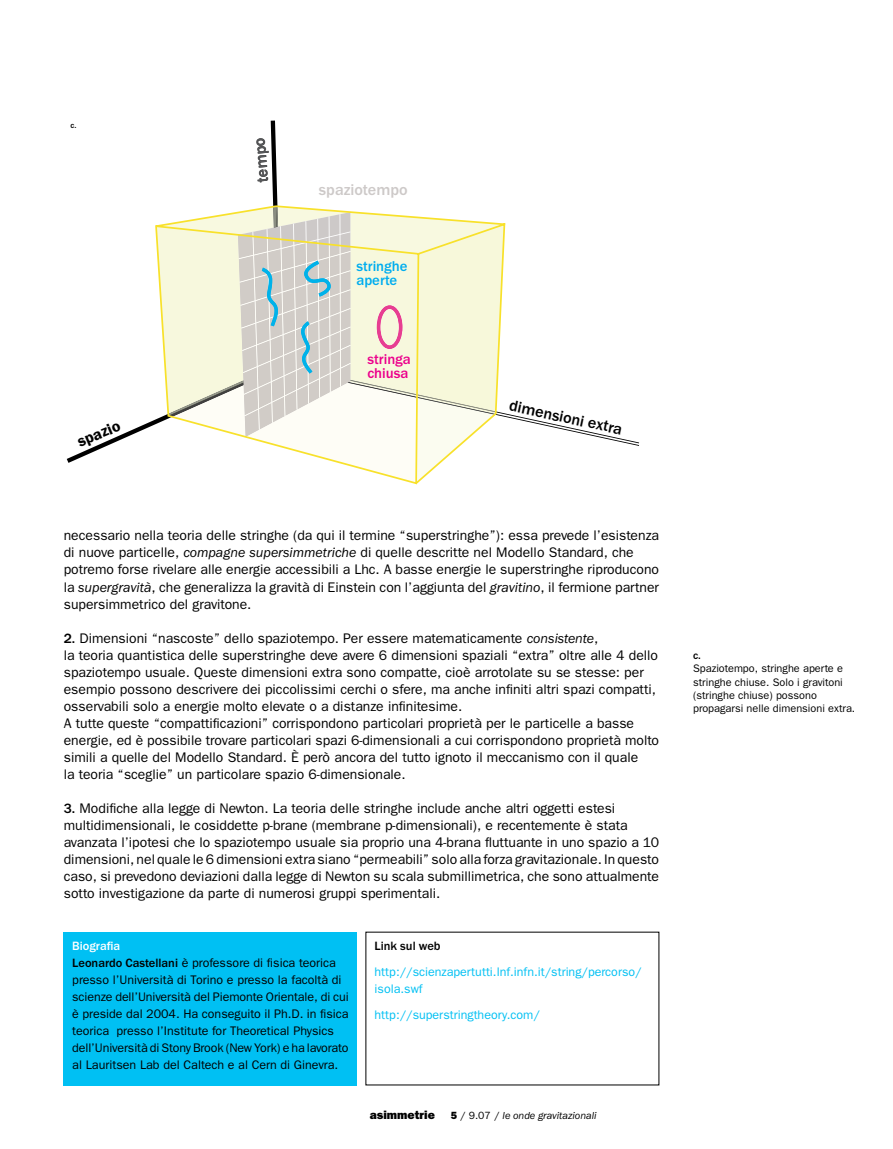
<style>
.page{position:relative;width:893px;height:1149px;background:#fff}
.page>*{position:absolute;margin:0;border:0;box-sizing:border-box;transform-origin:0 0}
.t1{font:500 16.2px "Franklin Gothic";color:#000}
.t2{font:500 16.2px "Franklin Gothic";color:#cdc9c8}
.t3{font:600 16.2px "Franklin Gothic";color:#000}
.t4{font:500 14.7px/13.8px "Franklin Gothic";color:#00adef}
.t5{font:500 14.7px/14.5px "Franklin Gothic";color:#ec008c}
.t6{font:13.95px/17px "Franklin Gothic";color:#000}
.t7{font:12.45px/17px "Franklin Gothic";color:#000}
.t8{font:12.45px/17px "Franklin Gothic";color:#00c0f3}
.t9{font:500 12.45px "Franklin Gothic";color:#000}
.t10{font:800 12px "Franklin Gothic";color:#000}
.t11{font:10.95px/13.2px "Franklin Gothic";color:#000}
.t12{font:500 10.95px "Franklin Gothic";color:#000}
.t13{font:italic 10.5px "Franklin Gothic";color:#000}
.t14{font:500 8.25px "Franklin Gothic";color:#000}
.s1{font-style:italic}
.s2{font-weight:500}
.s3{font-weight:500;color:#fff}
.s4{font-weight:800;font-style:normal}
.s5{font-style:normal}
</style>
<div class="page">
<svg style="left:67px;top:120px;width:572px;height:343px"></svg>
<svg style="left:154px;top:204px;width:353px;height:280px"></svg>
<div style="left:64px;top:931px;width:293px;height:153px;background:#00c0f3"></div>
<p class="t14" style="left:71px;top:120px;width:7px">c.</p>
<p class="t3" style="left:75px;top:433px;width:46px;rotate:-23deg">spazio</p>
<p class="t1" style="left:254px;top:183px;width:46px;rotate:-95deg">tempo</p>
<p class="t2" style="left:319px;top:180px;width:90px">spaziotempo</p>
<p class="t4" style="left:356px;top:259px;width:53px">stringhe aperte</p>
<p class="t5" style="left:367px;top:351px;width:45px">stringa chiusa</p>
<p class="t1" style="left:511px;top:396px;width:117px;rotate:12deg">dimensioni extra</p>
<p class="t6" style="left:64px;top:526px;width:597px">necessario nella teoria delle stringhe (da qui il termine “superstringhe”): essa prevede l’esistenza di nuove particelle, <span class="s1">compagne supersimmetriche</span> di quelle descritte nel Modello Standard, che potremo forse rivelare alle energie accessibili a Lhc. A basse energie le superstringhe riproducono la <span class="s1">supergravità</span>, che generalizza la gravità di Einstein con l’aggiunta del <span class="s1">gravitino</span>, il fermione partner supersimmetrico del gravitone.</p>
<p class="t6" style="left:64px;top:629px;width:597px"><span class="s2">2.</span> Dimensioni “nascoste” dello spaziotempo. Per essere matematicamente <span class="s1">consistente</span>,<br>la teoria quantistica delle superstringhe deve avere 6 dimensioni spaziali “extra” oltre alle 4 dello spaziotempo usuale. Queste dimensioni extra sono compatte, cioè arrotolate su se stesse: per esempio possono descrivere dei piccolissimi cerchi o sfere, ma anche infiniti altri spazi compatti, osservabili solo a energie molto elevate o a distanze infinitesime.<br>A tutte queste “compattificazioni” corrispondono particolari proprietà per le particelle a basse energie, ed è possibile trovare particolari spazi 6-dimensionali a cui corrispondono proprietà molto simili a quelle del Modello Standard. è però ancora del tutto ignoto il meccanismo con il quale<br>la teoria “sceglie” un particolare spazio 6-dimensionale.</p>
<p class="t6" style="left:64px;top:799px;width:597px"><span class="s2">3.</span> Modifiche alla legge di Newton. La teoria delle stringhe include anche altri oggetti estesi multidimensionali, le cosiddette p-brane (membrane p-dimensionali), e recentemente è stata avanzata l’ipotesi che lo spaziotempo usuale sia proprio una 4-brana fluttuante in uno spazio a 10 dimensioni, nel quale le 6 dimensioni extra siano “permeabili” solo alla forza gravitazionale. In questo caso, si prevedono deviazioni dalla legge di Newton su scala submillimetrica, che sono attualmente sotto investigazione da parte di numerosi gruppi sperimentali.</p>
<p class="t7" style="left:72px;top:936px;width:278px"><span class="s3">Biografia<br></span><span class="s2">Leonardo Castellani</span> è professore di fisica teorica presso l’Università di Torino e presso la facoltà di scienze dell’Università del Piemonte Orientale, di cui è preside dal 2004. Ha conseguito il Ph.D. in fisica teorica presso l’Institute for Theoretical Physics dell’Università di Stony Brook (New York) e ha lavorato al Lauritsen Lab del Caltech e al Cern di Ginevra.</p>
<p class="t9" style="left:375px;top:938px;width:68px">Link sul web</p>
<p class="t8" style="left:375px;top:962px;width:269px">http://scienzapertutti.lnf.infn.it/string/percorso/ isola.swf</p>
<p class="t8" style="left:375px;top:1005px;width:167px">http://superstringtheory.com/</p>
<p class="t10" style="left:370px;top:1107px;width:67px">asimmetrie</p>
<p class="t13" style="left:451px;top:1109px;width:147px"><span class="s4">5</span> <span class="s5">/ 9.07 /</span> le onde gravitazionali</p>
<p class="t12" style="left:693px;top:649px;width:9px">c.</p>
<p class="t11" style="left:693px;top:661px;width:164px">Spaziotempo, stringhe aperte e stringhe chiuse. Solo i gravitoni (stringhe chiuse) possono propagarsi nelle dimensioni extra.</p>
</div>
